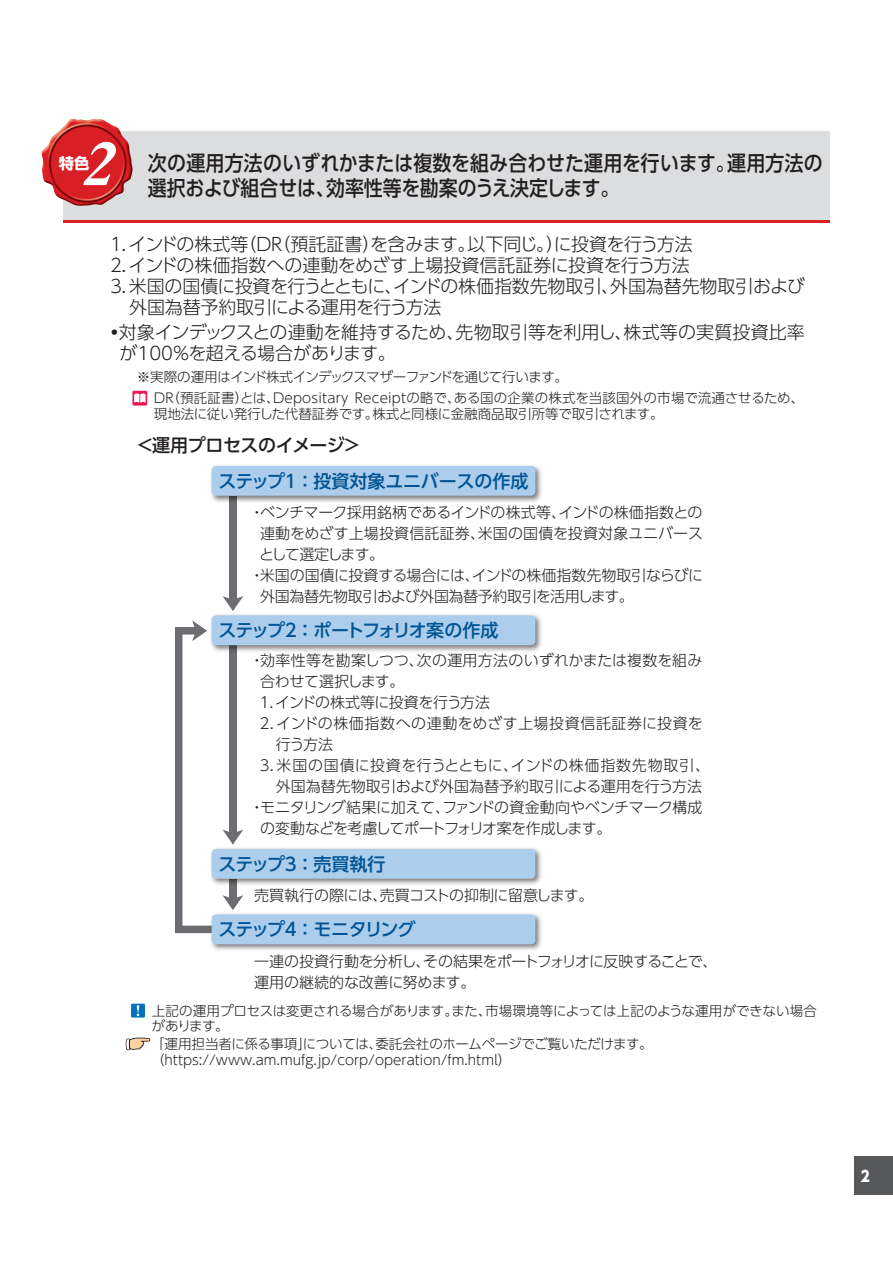
<style>
.page{position:relative;width:893px;height:1263px;background:#fff}
.page>*{position:absolute;margin:0;border:0;box-sizing:border-box;transform-origin:0 0}
.t1{font:italic 58.5px "Midashi Min Pr 5 MA31";color:#fff;scale:1.04 1}
.t2{font:500 21px/25.5px "UD Shin Go Pro";color:#231f20;scale:.9 1}
.t3{font:300 18px/21px "UD Shin Go Pro";letter-spacing:-.01em;color:#231f20}
.t4{font:500 18px "UD Shin Go Pro";letter-spacing:-.105em;color:#005495}
.t5{font:500 18px "UD Shin Go Pro";letter-spacing:-.01em;color:#005495}
.t6{font:500 18px "UD Shin Go Pro";letter-spacing:-.025em;color:#231f20}
.t7{font:500 18px "UD Shin Go Pro";letter-spacing:-.045em;color:#005495}
.t8{font:700 15.3px "UD Shin Go Pro";color:#fff}
.t9{font:300 15px/21px "UD Shin Go Pro";letter-spacing:-.01em;color:#231f20}
.t10{font:300 15px "UD Shin Go Pro";letter-spacing:-.035em;color:#231f20}
.t11{font:300 15px "UD Shin Go Pro";letter-spacing:-.03em;color:#231f20}
.t12{font:300 15px "UD Shin Go Pro";letter-spacing:.015em;color:#231f20}
.t13{font:300 15px "UD Shin Go Pro";letter-spacing:.05em;color:#231f20}
.t14{font:300 15px "UD Shin Go Pro";letter-spacing:.01em;color:#231f20}
.t15{font:300 15px "UD Shin Go Pro";letter-spacing:.04em;color:#231f20}
.t16{font:300 15px "UD Shin Go Pro";letter-spacing:-.05em;color:#231f20}
.t17{font:300 15px "UD Shin Go Pro";letter-spacing:-.1em;color:#231f20}
.t18{font:800 15px "UD Shin Go Pro";color:#fff;scale:.9 1}
.t19{font:300 13.5px/21px "UD Shin Go Pro";color:#231f20}
.s1{font-weight:700}
</style>
<div class="page">
<div style="left:855px;top:1157px;width:38px;height:38px;background:#57585a"></div>
<div style="left:63px;top:131px;width:766px;height:92px;background:#dcdddf"></div>
<hr style="left:63px;top:220px;width:766px;height:3px;background:#da2128">
<img style="left:41px;top:119px;width:92px;height:87px">
<div style="left:132px;top:391px;width:15px;height:15px;background:#ed1450"></div>
<svg style="left:134px;top:393px;width:12px;height:10px"></svg>
<div style="left:229px;top:496px;width:8px;height:104px;background:#6c6d70"></div>
<svg style="left:223px;top:596px;width:20px;height:15px"></svg>
<svg style="left:175px;top:620px;width:68px;height:313px"></svg>
<img style="left:211px;top:465px;width:331px;height:37px">
<div style="left:212px;top:466px;width:323px;height:30px;background:#accdeb;border-radius:4px"></div>
<img style="left:207px;top:614px;width:335px;height:41px">
<div style="left:212px;top:615px;width:323px;height:30px;background:#accdeb;border-radius:4px"></div>
<img style="left:207px;top:844px;width:335px;height:44px">
<div style="left:212px;top:849px;width:323px;height:30px;background:#accdeb;border-radius:4px"></div>
<img style="left:207px;top:910px;width:335px;height:40px">
<div style="left:212px;top:914px;width:323px;height:30px;background:#accdeb;border-radius:4px"></div>
<div style="left:131px;top:1004px;width:14px;height:13px;background:#0072bc"></div>
<svg style="left:137px;top:1005px;width:2px;height:11px"></svg>
<svg style="left:125px;top:1037px;width:26px;height:14px"></svg>
<h1 class="t1" style="left:80px;top:118px;width:49px">2</h1>
<h2 class="t2" style="left:148px;top:149px;width:751px">次の運用方法のいずれかまたは複数を組み合わせた運用を行います。運用方法の選択および組合せは、効率性等を勘案のうえ決定します。</h2>
<h3 class="t3" style="left:107px;top:233px;width:587px">１．インドの株式等（DR（預託証書）を含みます。以下同じ。）に投資を行う方法</h3>
<h3 class="t3" style="left:107px;top:254px;width:584px">２．インドの株価指数への連動をめざす上場投資信託証券に投資を行う方法</h3>
<h3 class="t3" style="left:107px;top:275px;width:699px">３．米国の国債に投資を行うとともに、インドの株価指数先物取引、外国為替先物取引および</h3>
<h3 class="t3" style="left:129px;top:296px;width:314px">外国為替予約取引による運用を行う方法</h3>
<h3 class="t3" style="left:119px;top:321px;width:687px;text-indent:-14px"><span class="s1">・</span>対象インデックスとの連動を維持するため、先物取引等を利用し、株式等の実質投資比率が100％を超える場合があります。</h3>
<p class="t19" style="left:153px;top:366px;width:653px;text-indent:-16px">※実際の運用はインド株式インデックスマザーファンドを通じて行います。<br>ＤＲ（預託証書）とは、Depositary Receiptの略で、ある国の企業の株式を当該国外の市場で流通させるため、</p>
<p class="t19" style="left:154px;top:403px;width:511px">現地法に従い発行した代替証券です。株式と同様に金融商品取引所等で取引されます。</p>
<h3 class="t6" style="left:136px;top:430px;width:227px">＜運用プロセスのイメージ＞</h3>
<h3 class="t5" style="left:218px;top:466px;width:312px">ステップ１ ：投資対象ユニバースの作成</h3>
<p class="t8" style="left:59px;top:150px;width:32px">特色</p>
<p class="t11" style="left:250px;top:500px;width:454px">・ベンチマーク採用銘柄であるインドの株式等、インドの株価指数との</p>
<p class="t14" style="left:260px;top:521px;width:444px">連動をめざす上場投資信託証券、米国の国債を投資対象ユニバース</p>
<p class="t17" style="left:259px;top:542px;width:126px">として選定します。</p>
<p class="t9" style="left:250px;top:564px;width:455px">・米国の国債に投資する場合には、インドの株価指数先物取引ならびに</p>
<p class="t9" style="left:260px;top:585px;width:375px">外国為替先物取引および外国為替予約取引を活用します。</p>
<h3 class="t4" style="left:218px;top:616px;width:281px">ステップ２ ：ポートフォリオ案の作成</h3>
<p class="t12" style="left:250px;top:648px;width:454px">・効率性等を勘案しつつ、次の運用方法のいずれかまたは複数を組み</p>
<p class="t9" style="left:260px;top:670px;width:146px">合わせて選択します。</p>
<p class="t10" style="left:257px;top:690px;width:234px">１．インドの株式等に投資を行う方法</p>
<p class="t15" style="left:257px;top:711px;width:447px">２．インドの株価指数への連動をめざす上場投資信託証券に投資を</p>
<p class="t9" style="left:276px;top:733px;width:59px">行う方法</p>
<p class="t13" style="left:257px;top:753px;width:454px">３．米国の国債に投資を行うとともに、インドの株価指数先物取引、</p>
<p class="t9" style="left:276px;top:775px;width:428px">外国為替先物取引および外国為替予約取引による運用を行う方法</p>
<p class="t9" style="left:250px;top:796px;width:454px">・モニタリング結果に加えて、ファンドの資金動向やベンチマーク構成</p>
<p class="t16" style="left:260px;top:816px;width:353px">の変動などを考慮してポートフォリオ案を作成します。</p>
<h3 class="t7" style="left:218px;top:849px;width:169px">ステップ３ ：売買執行</h3>
<p class="t10" style="left:254px;top:883px;width:341px">売買執行の際には、売買コストの抑制に留意します。</p>
<h3 class="t4" style="left:218px;top:915px;width:199px">ステップ４ ：モニタリング</h3>
<p class="t9" style="left:254px;top:950px;width:465px">一連の投資行動を分析し、その結果をポートフォリオに反映することで、運用の継続的な改善に努めます。</p>
<p class="t19" style="left:152px;top:1002px;width:667px;line-height:15px">上記の運用プロセスは変更される場合があります。また、市場環境等によっては上記のような運用ができない場合があります。</p>
<p class="t19" style="left:151px;top:1035px;width:503px;line-height:16.5px">「運用担当者に係る事項」については、委託会社のホームページでご覧いただけます。（https://www.am.mufg.jp/corp/operation/fm.html）</p>
<p class="t18" style="left:861px;top:1163px;width:11px">2</p>
</div>
